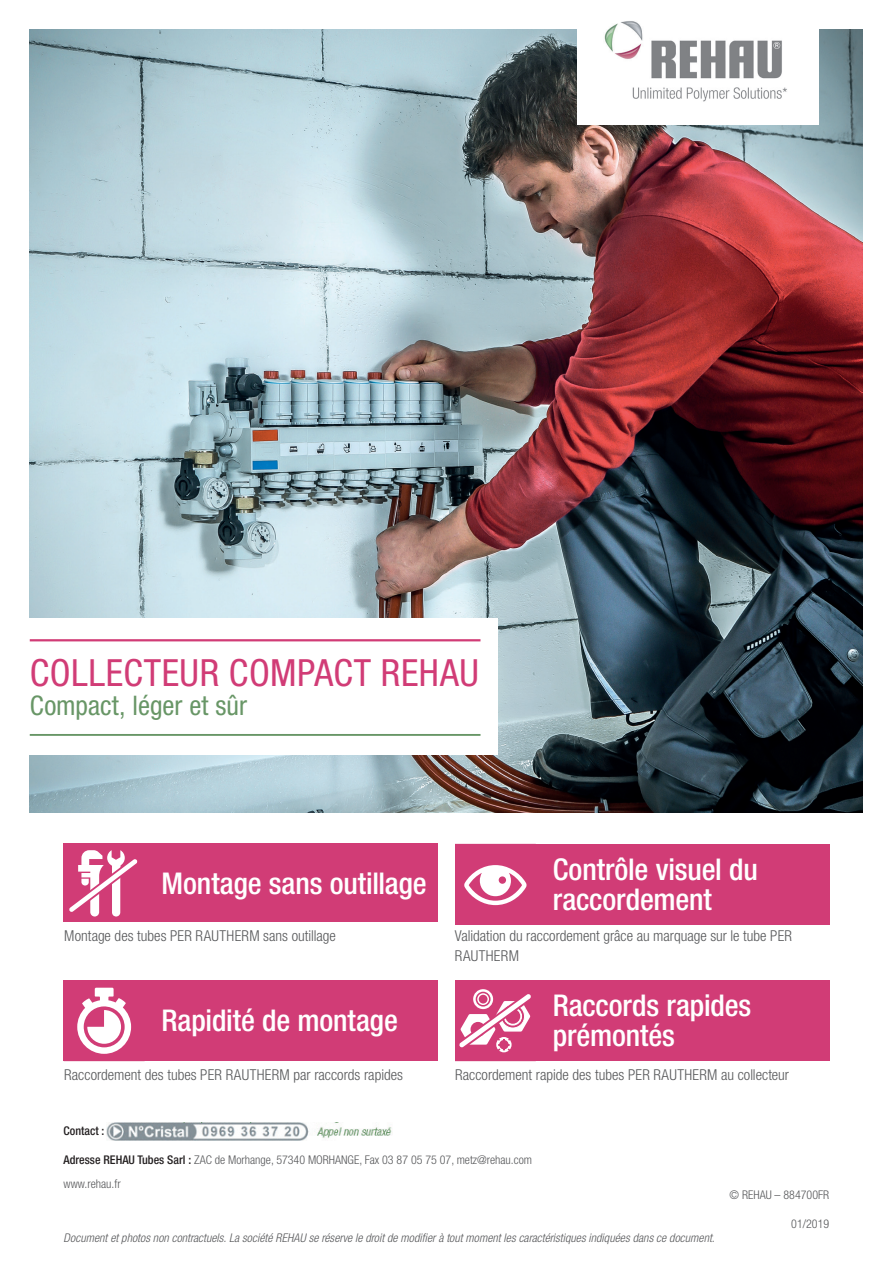
<style>
.page{position:relative;width:893px;height:1263px;background:#fff}
.page>*{position:absolute;margin:0;border:0;box-sizing:border-box;transform-origin:0 0}
.t1{font:condensed 37.5px "Helvetica Neue LT Pro";letter-spacing:.015em;color:#d13c76}
.t2{font:500 condensed 30px/30px "Helvetica Neue LT Std";letter-spacing:-.005em;color:#fff}
.t3{font:condensed 27px "Helvetica Neue LT Pro";color:#689666}
.t4{font:300 condensed 15px/19.5px "Helvetica Neue LT Std";color:#57585a}
.t5{font:italic 300 condensed 12px "Helvetica Neue LT Pro";letter-spacing:.005em;color:#57585a}
.t6{font:300 condensed 12px "Helvetica Neue LT Std";color:#57585a}
.t7{font:500 condensed 12px "Helvetica Neue LT Pro";color:#231f20}
.s1{font-family:"Helvetica Neue LT Pro";font-weight:500;color:#231f20}
</style>
<div class="page">
<img style="left:30px;top:30px;width:833px;height:783px">
<img style="left:107px;top:1123px;width:286px;height:18px">
<img style="left:578px;top:21px;width:241px;height:103px">
<div style="left:0;top:618px;width:497px;height:136px;background:#fff"></div>
<hr style="left:30px;top:639px;width:450px;height:2px;background:#d13c76">
<hr style="left:30px;top:734px;width:450px;height:2px;background:#689666">
<div style="left:64px;top:844px;width:374px;height:78px;background:#d13c76"></div>
<svg style="left:69px;top:850px;width:69px;height:67px"></svg>
<div style="left:64px;top:980px;width:374px;height:81px;background:#d13c76"></div>
<svg style="left:77px;top:987px;width:55px;height:67px"></svg>
<div style="left:455px;top:844px;width:374px;height:81px;background:#d13c76"></div>
<svg style="left:464px;top:865px;width:63px;height:41px"></svg>
<div style="left:455px;top:980px;width:374px;height:81px;background:#d13c76"></div>
<svg style="left:459px;top:989px;width:72px;height:64px"></svg>
<h1 class="t1" style="left:30px;top:651px;width:451px">COLLECTEUR COMPACT REHAU</h1>
<h3 class="t3" style="left:30px;top:690px;width:219px">Compact, léger et sûr</h3>
<h2 class="t2" style="left:162px;top:867px;width:267px">Montage sans outillage</h2>
<h2 class="t2" style="left:553px;top:854px;width:206px">Contrôle visuel du raccordement</h2>
<p class="t4" style="left:64px;top:926px;width:273px">Montage des tubes PER RAUTHERM sans outillage</p>
<p class="t4" style="left:455px;top:926px;width:339px">Validation du raccordement grâce au marquage sur le tube PER<br>RAUTHERM</p>
<h2 class="t2" style="left:162px;top:1005px;width:238px">Rapidité de montage</h2>
<h2 class="t2" style="left:553px;top:990px;width:200px">Raccords rapides prémontés</h2>
<p class="t4" style="left:64px;top:1065px;width:340px">Raccordement des tubes PER RAUTHERM par raccords rapides</p>
<p class="t4" style="left:455px;top:1065px;width:335px">Raccordement rapide des tubes PER RAUTHERM au collecteur</p>
<p class="t7" style="left:64px;top:1123px;width:42px">Contact :</p>
<p class="t6" style="left:64px;top:1152px;width:470px"><span class="s1">Adresse REHAU Tubes Sarl :</span> ZAC de Morhange, 57340 MORHANGE, Fax 03 87 05 75 07, metz@rehau.com</p>
<p class="t6" style="left:64px;top:1176px;width:59px">www.rehau.fr</p>
<p class="t5" style="left:64px;top:1230px;width:653px">Document et photos non contractuels. La société REHAU se réserve le droit de modifier à tout moment les caractéristiques indiquées dans ce document.</p>
<p class="t6" style="left:730px;top:1188px;width:101px">© REHAU – 884700FR</p>
<p class="t6" style="left:791px;top:1217px;width:39px">01/2019</p>
</div>
